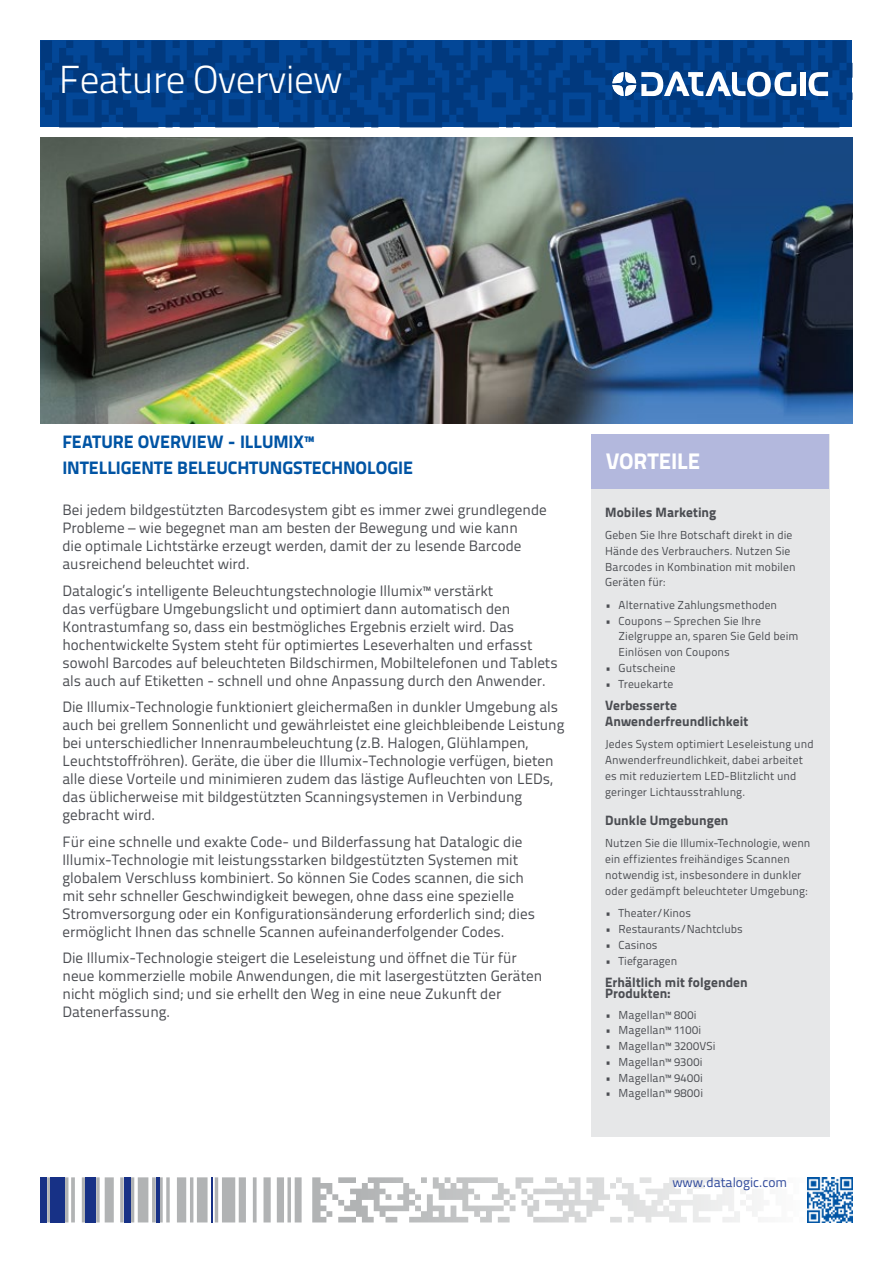
<style>
.page{position:relative;width:893px;height:1263px;background:#fff}
.page>*{position:absolute;margin:0;border:0;box-sizing:border-box;transform-origin:0 0}
.t1{font:300 39px "Titillium Text 22 L";letter-spacing:-.02em;color:#fff}
.t2{font:800 22.5px "Titillium Text 22 L";letter-spacing:-.005em;color:#fff}
.t3{font:800 18px/26.7px "Titillium Text 22 L";letter-spacing:-.005em;color:#0054a4}
.t4{font:15px/18px "Titillium Text 22 L";color:#4b4d52}
.t5{font:800 13.5px/15.8px "Titillium Text 22 L";letter-spacing:.005em;color:#4b4d52}
.t6{font:13.5px "Titillium Text 22 L";color:#304a9c}
.t7{font:11.55px/15.8px "Titillium Text 22 L";letter-spacing:.01em;color:#4b4d52}
</style>
<div class="page">
<svg style="left:40px;top:41px;width:812px;height:86px;background:#013f89"></svg>
<svg style="left:808px;top:72px;width:20px;height:24px"></svg>
<div style="left:800px;top:72px;width:5px;height:24px;background:#fff"></div>
<svg style="left:612px;top:71px;width:184px;height:25px"></svg>
<div style="left:591px;top:434px;width:239px;height:703px;background:#e6e7e8"></div>
<div style="left:591px;top:434px;width:237px;height:54px;background:#b3b8dd"></div>
<svg style="left:338px;top:1177px;width:419px;height:45px"></svg>
<hr style="left:211px;top:1177px;width:2px;height:45px;background:#173186">
<div style="left:124px;top:1177px;width:7px;height:45px;background:#173186"></div>
<hr style="left:156px;top:1177px;width:3px;height:45px;background:#173186">
<div style="left:40px;top:1177px;width:7px;height:45px;background:#173186"></div>
<div style="left:51px;top:1177px;width:14px;height:45px;background:#173186"></div>
<div style="left:86px;top:1177px;width:10px;height:45px;background:#173186"></div>
<img style="left:807px;top:1177px;width:45px;height:45px">
<img style="left:40px;top:138px;width:812px;height:285px">
<h1 class="t1" style="left:59px;top:51px;width:285px">Feature Overview</h1>
<p class="t3" style="left:62px;top:427px;width:352px">FEATURE OVERVIEW - ILLUMIX™<br>INTELLIGENTE BELEUCHTUNGSTECHNOLOGIE</p>
<p class="t4" style="left:62px;top:500px;width:486px">Bei jedem bildgestützten Barcodesystem gibt es immer zwei grundlegende Probleme – wie begegnet man am besten der Bewegung und wie kann<br>die optimale Lichtstärke erzeugt werden, damit der zu lesende Barcode ausreichend beleuchtet wird.</p>
<p class="t4" style="left:62px;top:581px;width:497px">Datalogic’s intelligente Beleuchtungstechnologie Illumix™ verstärkt<br>das verfügbare Umgebungslicht und optimiert dann automatisch den Kontrastumfang so, dass ein bestmögliches Ergebnis erzielt wird. Das hochentwickelte System steht für optimiertes Leseverhalten und erfasst sowohl Barcodes auf beleuchteten Bildschirmen, Mobiltelefonen und Tablets als auch auf Etiketten - schnell und ohne Anpassung durch den Anwender.</p>
<p class="t4" style="left:62px;top:697px;width:504px">Die Illumix-Technologie funktioniert gleichermaßen in dunkler Umgebung als auch bei grellem Sonnenlicht und gewährleistet eine gleichbleibende Leistung bei unterschiedlicher Innenraumbeleuchtung (z.B. Halogen, Glühlampen, Leuchtstoffröhren). Geräte, die über die Illumix-Technologie verfügen, bieten alle diese Vorteile und minimieren zudem das lästige Aufleuchten von LEDs, das üblicherweise mit bildgestützten Scanningsystemen in Verbindung gebracht wird.</p>
<p class="t4" style="left:62px;top:832px;width:474px">Für eine schnelle und exakte Code- und Bilderfassung hat Datalogic die Illumix-Technologie mit leistungsstarken bildgestützten Systemen mit globalem Verschluss kombiniert. So können Sie Codes scannen, die sich mit sehr schneller Geschwindigkeit bewegen, ohne dass eine spezielle Stromversorgung oder ein Konfigurationsänderung erforderlich sind; dies ermöglicht Ihnen das schnelle Scannen aufeinanderfolgender Codes.</p>
<p class="t4" style="left:62px;top:948px;width:481px">Die Illumix-Technologie steigert die Leseleistung und öffnet die Tür für neue kommerzielle mobile Anwendungen, die mit lasergestützten Geräten nicht möglich sind; und sie erhellt den Weg in eine neue Zukunft der Datenerfassung.</p>
<h2 class="t2" style="left:606px;top:443px;width:96px">VORTEILE</h2>
<p class="t5" style="left:605px;top:503px;width:113px">Mobiles Marketing</p>
<p class="t7" style="left:605px;top:527px;width:192px">Geben Sie Ihre Botschaft direkt in die<br>Hände des Verbrauchers. Nutzen Sie<br>Barcodes in Kombination mit mobilen<br>Geräten für:</p>
<p class="t7" style="left:605px;top:596px;width:174px">• Alternative Zahlungsmethoden</p>
<p class="t7" style="left:619px;top:612px;width:181px;text-indent:-14px">• Coupons – Sprechen Sie Ihre<br>Zielgruppe an, sparen Sie Geld beim<br>Einlösen von Coupons</p>
<p class="t7" style="left:605px;top:659px;width:72px">• Gutscheine</p>
<p class="t7" style="left:605px;top:675px;width:70px">• Treuekarte</p>
<p class="t5" style="left:605px;top:697px;width:145px">Verbesserte<br>Anwenderfreundlichkeit</p>
<p class="t7" style="left:605px;top:736px;width:210px">Jedes System optimiert Leseleistung und Anwenderfreundlichkeit, dabei arbeitet es mit reduziertem LED-Blitzlicht und geringer Lichtausstrahlung.</p>
<p class="t5" style="left:605px;top:811px;width:125px">Dunkle Umgebungen</p>
<p class="t7" style="left:605px;top:835px;width:207px">Nutzen Sie die Illumix-Technologie, wenn ein effizientes freihändiges Scannen notwendig ist, insbesondere in dunkler oder gedämpft beleuchteter Umgebung:</p>
<p class="t7" style="left:605px;top:905px;width:87px">• Theater/Kinos</p>
<p class="t7" style="left:605px;top:920px;width:139px">• Restaurants/Nachtclubs</p>
<p class="t7" style="left:605px;top:936px;width:54px">• Casinos</p>
<p class="t7" style="left:605px;top:952px;width:74px">• Tiefgaragen</p>
<p class="t5" style="left:605px;top:976px;width:144px;line-height:11.2px">Erhältlich mit folgenden<br>Produkten:</p>
<p class="t7" style="left:605px;top:1006px;width:93px">• Magellan™ 800i</p>
<p class="t7" style="left:605px;top:1022px;width:98px">• Magellan™ 1100i</p>
<p class="t7" style="left:605px;top:1037px;width:112px">• Magellan™ 3200VSi</p>
<p class="t7" style="left:605px;top:1053px;width:99px">• Magellan™ 9300i</p>
<p class="t7" style="left:605px;top:1069px;width:99px">• Magellan™ 9400i</p>
<p class="t7" style="left:605px;top:1085px;width:99px">• Magellan™ 9800i</p>
<p class="t6" style="left:672px;top:1173px;width:116px">www.datalogic.com</p>
</div>
